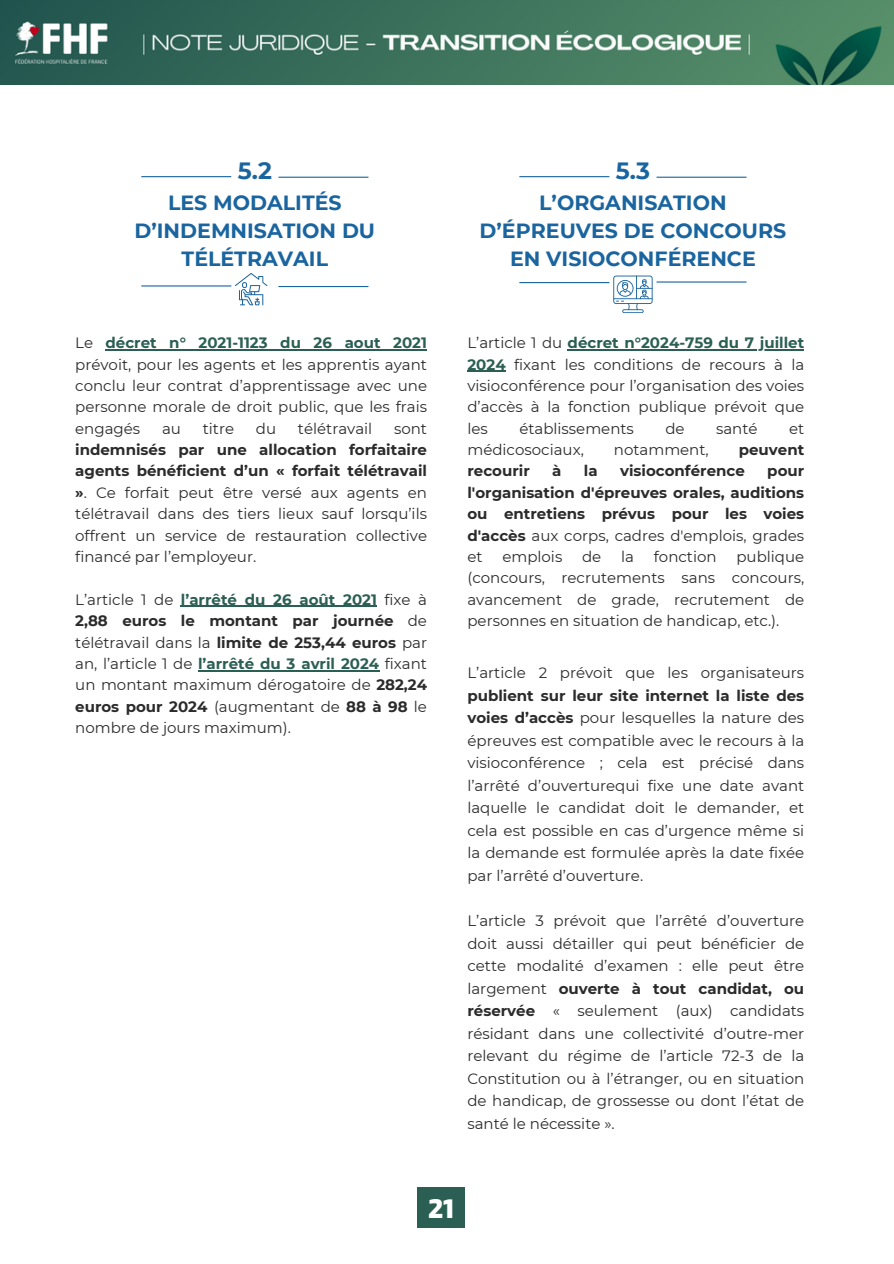
<style>
.page{position:relative;width:894px;height:1264px;background:#fff}
.page>*{position:absolute;margin:0;border:0;box-sizing:border-box;transform-origin:0 0}
.t1{font:700 27.6px "Thicker";color:#fff}
.t2{font:700 23.55px "Montserrat";color:#1a659f}
.t3{font:700 20.55px/28.2px "Montserrat";color:#1a659f;text-align:center}
.t4{font:15px/21.3px "Montserrat";color:#2b2b2b;text-align:justify}
.t5{font:700 15px/21.3px "Montserrat";color:#2b2b2b;text-align:justify}
.t6{font:700 15px "Montserrat";color:#2b5f53}
.s1{font-weight:700;color:#2b5f53}
.s2{font-weight:700}
.s3{font-weight:400;color:#2b2b2b}
.s4{font-weight:400}
</style>
<div class="page">
<hr style="left:141px;top:176px;width:90px;height:1px;background:#1a659f">
<hr style="left:278px;top:177px;width:90px;height:1px;background:#1a659f">
<hr style="left:141px;top:285px;width:90px;height:1px;background:#1a659f">
<hr style="left:278px;top:286px;width:90px;height:1px;background:#1a659f">
<hr style="left:519px;top:176px;width:90px;height:1px;background:#1a659f">
<hr style="left:656px;top:177px;width:90px;height:1px;background:#1a659f">
<hr style="left:519px;top:282px;width:90px;height:1px;background:#1a659f">
<hr style="left:656px;top:281px;width:90px;height:1px;background:#1a659f">
<hr style="left:622px;top:309px;width:21px;height:4px;background:#4a85b3;border-radius:2px">
<svg style="left:613px;top:275px;width:39px;height:37px"></svg>
<svg style="left:235px;top:273px;width:32px;height:32px"></svg>
<div style="left:417px;top:1187px;width:48px;height:40px;background:#2b5f53"></div>
<hr style="left:105px;top:349px;width:322px;height:1px;background:#2b5f53">
<hr style="left:181px;top:606px;width:196px;height:1px;background:#2b5f53">
<hr style="left:198px;top:670px;width:181px;height:1px;background:#2b5f53">
<hr style="left:567px;top:349px;width:237px;height:1px;background:#2b5f53">
<hr style="left:467px;top:370px;width:38px;height:2px;background:#2b5f53">
<img style="left:0;top:1px;width:893px;height:84px">
<p class="t2" style="left:238px;top:156px;width:36px">5.2</p>
<p class="t3" style="left:134px;top:188px;width:242px">LES MODALITÉS<br>D’INDEMNISATION DU<br>TÉLÉTRAVAIL</p>
<h1 class="t2" style="left:615px;top:156px;width:36px">5.3</h1>
<h1 class="t3" style="left:479px;top:188px;width:308px">L’ORGANISATION<br>D’ÉPREUVES DE CONCOURS<br>EN VISIOCONFÉRENCE</h1>
<p class="t4" style="left:75px;top:332px;width:353px">Le <span class="s1">décret n° 2021-1123 du 26 aout 2021 </span>prévoit, pour les agents et les apprentis ayant conclu leur contrat d’apprentissage avec une personne morale de droit public, que les frais engagés</p>
<p class="t4" style="left:162px;top:417px;width:20px">au</p>
<p class="t4" style="left:203px;top:417px;width:33px">titre</p>
<p class="t4" style="left:256px;top:417px;width:22px">du</p>
<p class="t4" style="left:298px;top:417px;width:76px">télétravail</p>
<p class="t4" style="left:75px;top:417px;width:353px;text-indent:319px">sont <span class="s2">indemnisés par une allocation forfaitaire agents bénéficient d’un « forfait télétravail »</span>. Ce forfait peut être versé aux agents en télétravail dans des tiers lieux sauf lorsqu’ils offrent un service de restauration collective financé par l’employeur.</p>
<p class="t4" style="left:75px;top:588px;width:353px">L’article 1 de <span class="s1">l’arrêté du 26 août 2021</span> fixe à <span class="s2">2,88 euros le montant par journée</span> de télétravail dans la <span class="s2">limite de 253,44 euros</span> par an, l’article 1 de <span class="s1">l’arrêté du 3 avril 2024</span> fixant un montant maximum dérogatoire de <span class="s2">282,24 euros pour 2024</span> (augmentant de <span class="s2">88 à 98</span> le nombre de jours maximum).</p>
<p class="t6" style="left:467px;top:333px;width:338px"><span class="s3">L’article 1 du</span> décret n°2024-759 du 7 juillet</p>
<p class="t4" style="left:467px;top:353px;width:338px"><span class="s1">2024</span> fixant les conditions de recours à la visioconférence pour l’organisation des voies d’accès à la fonction publique prévoit que les</p>
<p class="t4" style="left:519px;top:417px;width:116px">établissements</p>
<p class="t4" style="left:665px;top:417px;width:21px">de</p>
<p class="t4" style="left:716px;top:417px;width:43px">santé</p>
<p class="t4" style="left:788px;top:417px;width:17px">et</p>
<p class="t4" style="left:467px;top:439px;width:118px">médicosociaux,</p>
<p class="t4" style="left:613px;top:439px;width:96px">notamment,</p>
<p class="t5" style="left:738px;top:439px;width:67px">peuvent</p>
<p class="t5" style="left:467px;top:460px;width:64px">recourir</p>
<p class="t5" style="left:552px;top:460px;width:11px">à</p>
<p class="t5" style="left:583px;top:460px;width:15px">la</p>
<p class="t5" style="left:620px;top:460px;width:126px">visioconférence</p>
<p class="t5" style="left:467px;top:460px;width:338px;text-indent:300px">pour l'organisation d'épreuves orales, auditions ou entretiens prévus pour les voies d'accès <span class="s4">aux corps, cadres d'emplois, grades et</span></p>
<p class="t4" style="left:502px;top:546px;width:61px">emplois</p>
<p class="t4" style="left:582px;top:546px;width:21px">de</p>
<p class="t4" style="left:621px;top:546px;width:14px">la</p>
<p class="t4" style="left:653px;top:546px;width:64px">fonction</p>
<p class="t4" style="left:467px;top:546px;width:338px;text-indent:269px">publique (concours, recrutements sans concours, avancement de grade, recrutement de personnes en situation de handicap, etc.).</p>
<p class="t4" style="left:467px;top:661px;width:338px;line-height:22.5px">L’article 2 prévoit que les organisateurs <span class="s2">publient sur leur site internet la liste des voies d’accès</span> pour lesquelles la nature des épreuves est compatible avec le recours à la visioconférence ; cela est précisé dans l’arrêté d’ouverturequi fixe une date avant laquelle le candidat doit le demander, et cela est possible en cas d’urgence même si la demande est formulée après la date fixée par l’arrêté d’ouverture.</p>
<p class="t4" style="left:467px;top:909px;width:338px;line-height:22.5px">L’article 3 prévoit que l’arrêté d’ouverture doit aussi détailler qui peut bénéficier de cette modalité d’examen : elle peut être largement <span class="s2">ouverte à tout candidat, ou réservée</span> « seulement (aux) candidats résidant dans une collectivité d’outre-mer relevant du régime de l’article 72-3 de la Constitution ou à l’étranger, ou en situation de handicap, de grossesse ou dont l’état de santé le nécessite ».</p>
<p class="t1" style="left:428px;top:1193px;width:27px">21</p>
</div>
